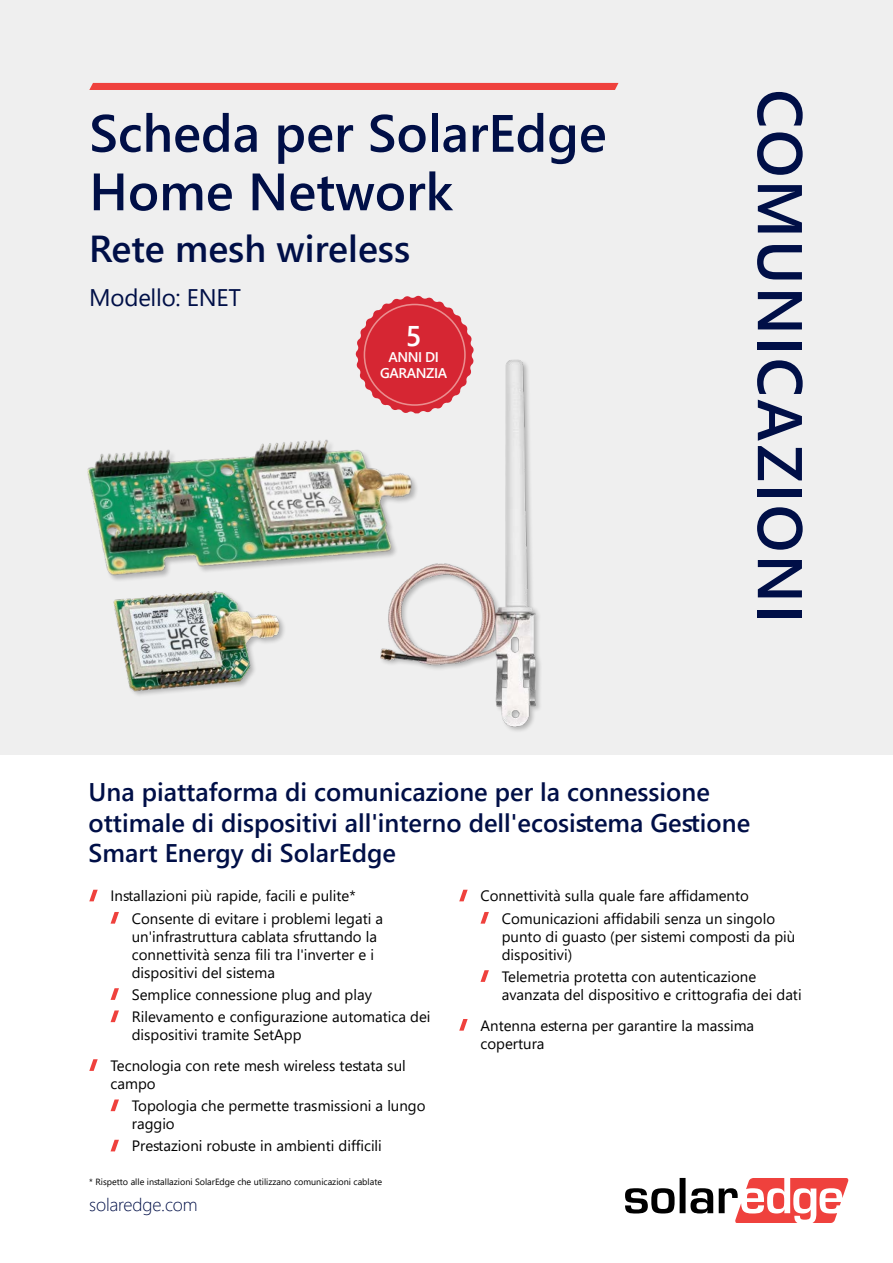
<style>
.page{position:relative;width:893px;height:1263px;background:#fff}
.page>*{position:absolute;margin:0;border:0;box-sizing:border-box;transform-origin:0 0}
.t1{font:600 63px "Segoe UI";letter-spacing:.035em;color:#000f47}
.t2{font:600 52.5px/58.5px "Segoe UI";color:#000f47}
.t3{font:600 37.5px "Segoe UI";color:#000f47}
.t4{font:600 28.5px "Segoe UI";color:#fff}
.t5{font:600 25.5px/30.6px "Segoe UI";color:#000f47}
.t6{font:24px "Segoe UI";letter-spacing:-.01em;color:#000f47}
.t7{font:300 18px "Segoe UI";letter-spacing:-.01em;color:#000f47}
.t8{font:15px/22.2px "Segoe UI";color:#000}
.t9{font:600 14.1px/15.6px "Segoe UI";letter-spacing:-.03em;color:#fff;text-align:center}
.t10{font:9px "Segoe UI";color:#000}
</style>
<div class="page">
<div style="left:0;top:0;width:893px;height:1249px;background:#efefef"></div>
<div style="left:89px;top:83px;width:529px;height:7px;background:#ef413d"></div>
<svg style="left:372px;top:296px;width:87px;height:20px"></svg>
<div style="left:0;top:756px;width:893px;height:507px;background:#fff"></div>
<svg style="left:625px;top:1178px;width:223px;height:45px"></svg>
<img style="left:380px;top:359px;width:161px;height:372px">
<img style="left:87px;top:316px;width:399px;height:335px">
<img style="left:87px;top:512px;width:267px;height:183px">
<svg style="left:89px;top:890px;width:9px;height:11px"></svg>
<svg style="left:111px;top:912px;width:8px;height:12px"></svg>
<svg style="left:111px;top:988px;width:8px;height:12px"></svg>
<svg style="left:111px;top:1010px;width:8px;height:12px"></svg>
<svg style="left:89px;top:1059px;width:9px;height:12px"></svg>
<svg style="left:111px;top:1099px;width:8px;height:12px"></svg>
<svg style="left:111px;top:1140px;width:8px;height:11px"></svg>
<svg style="left:459px;top:890px;width:9px;height:11px"></svg>
<svg style="left:480px;top:912px;width:9px;height:12px"></svg>
<svg style="left:480px;top:970px;width:9px;height:12px"></svg>
<svg style="left:459px;top:1019px;width:9px;height:12px"></svg>
<h2 class="t2" style="left:89px;top:100px;width:519px">Scheda per SolarEdge<br>Home Network</h2>
<h3 class="t3" style="left:89px;top:213px;width:322px">Rete mesh wireless</h3>
<h3 class="t6" style="left:89px;top:275px;width:153px">Modello: ENET</h3>
<h3 class="t4" style="left:406px;top:309px;width:17px">5</h3>
<p class="t9" style="left:380px;top:348px;width:68px">ANNI DI<br>GARANZIA</p>
<h1 class="t1" style="left:840px;top:89px;width:536px;rotate:90deg">COMUNICAZIONI</h1>
<h3 class="t5" style="left:89px;top:775px;width:663px">Una piattaforma di comunicazione per la connessione ottimale di dispositivi all'interno dell'ecosistema Gestione<br>Smart Energy di SolarEdge</h3>
<p class="t8" style="left:132px;top:884px;width:253px;text-indent:-21px">Installazioni più rapide, facili e pulite*<br>Consente di evitare i problemi legati a</p>
<p class="t8" style="left:132px;top:926px;width:247px;line-height:18px">un'infrastruttura cablata sfruttando la connettività senza fili tra 'l inverter e i dispositivi del sistema</p>
<p class="t8" style="left:132px;top:982px;width:300px">Semplice connessione plug and play<br>Rilevamento e configurazione automatica dei</p>
<p class="t8" style="left:111px;top:1018px;width:297px;line-height:30.8px;text-indent:21px">dispositivi tramite SetApp<br>Tecnologia con rete mesh wireless testata sul</p>
<p class="t8" style="left:132px;top:1071px;width:295px;text-indent:-21px">campo<br>Topologia che permette trasmissioni a lungo</p>
<p class="t8" style="left:132px;top:1111px;width:252px">raggio<br>Prestazioni robuste in ambienti difficili</p>
<p class="t10" style="left:89px;top:1173px;width:294px">* Rispetto alle installazioni SolarEdge che utilizzano comunicazioni cablate</p>
<p class="t8" style="left:502px;top:884px;width:275px;text-indent:-21px">Connettività sulla quale fare affidamento<br>Comunicazioni affidabili senza un singolo</p>
<p class="t8" style="left:502px;top:926px;width:295px;line-height:18px">punto di guasto (per sistemi composti da più dispositivi(</p>
<p class="t8" style="left:502px;top:966px;width:301px;line-height:18px">Telemetria protetta con autenticazione avanzata del dispositivo e crittografia dei dati</p>
<p class="t8" style="left:480px;top:1015px;width:275px;line-height:18px">Antenna esterna per garantire la massima copertura</p>
<p class="t7" style="left:89px;top:1188px;width:110px">solaredge.com</p>
</div>
